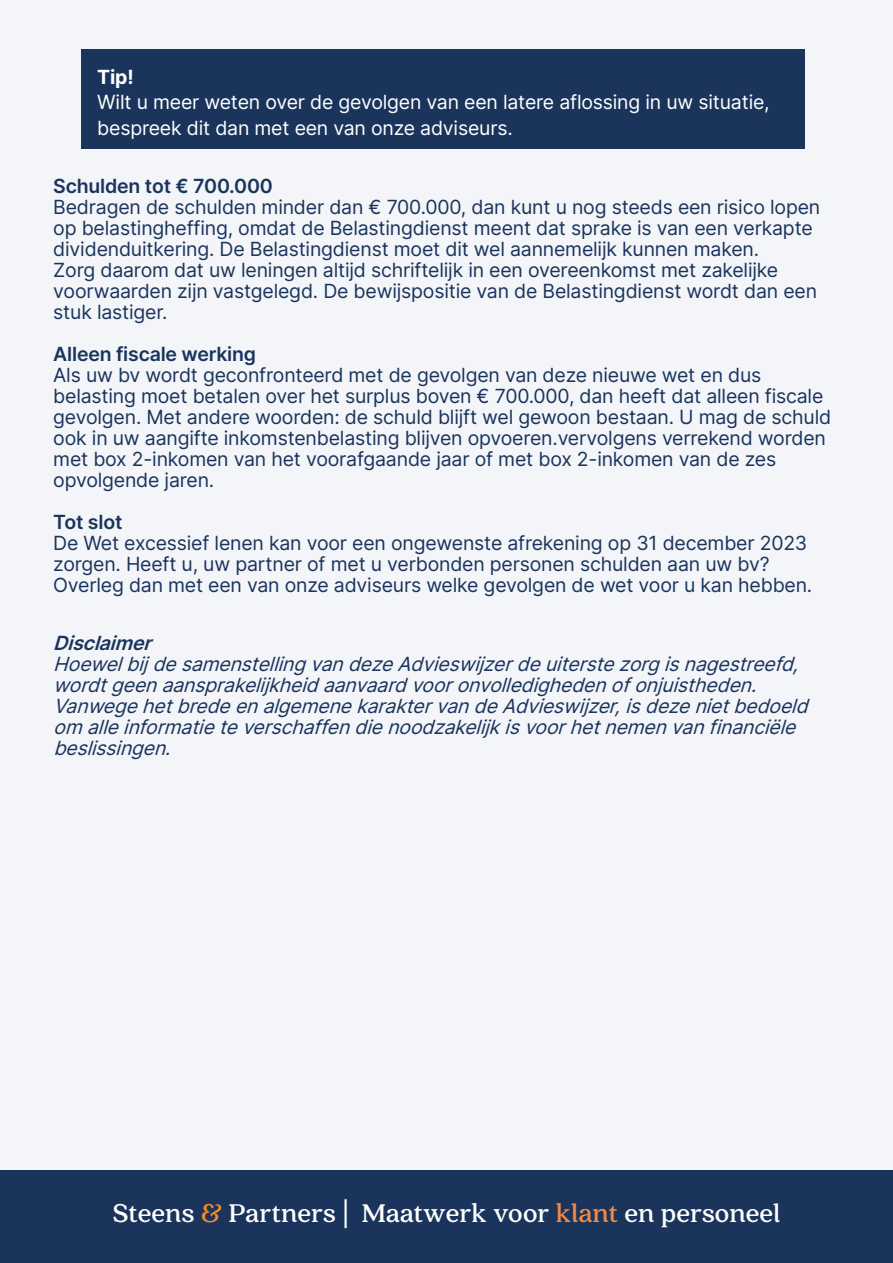
<style>
.page{position:relative;width:893px;height:1263px;background:#f3f5f9}
.page>*{position:absolute;margin:0;border:0;box-sizing:border-box;transform-origin:0 0}
.t1{font:700 28.5px "Quincy CF";color:#fff}
.t2{font:19.5px/21px "Inter";letter-spacing:-.01em;color:#1a345c}
.t3{font:italic 19.5px/21px "Inter";color:#1a345c}
.t4{font:19.5px/25.5px "Inter";letter-spacing:-.01em;color:#fff}
.t5{font:600 19.5px "Inter";letter-spacing:-.01em;color:#1a345c}
.t6{font:italic 600 19.5px "Inter";color:#1a345c}
.t7{font:700 19.5px "Inter";color:#fff}
.s1{color:#f28b2d}
.s2{color:#f08a46}
</style>
<div class="page">
<div style="left:0;top:1170px;width:893px;height:93px;background:#1a345c"></div>
<div style="left:81px;top:50px;width:723px;height:99px;background:#1a345c"></div>
<p class="t7" style="left:97px;top:63px;width:38px">Tip!</p>
<p class="t4" style="left:97px;top:89px;width:674px">Wilt u meer weten over de gevolgen van een latere aflossing in uw situatie, bespreek dit dan met een van onze adviseurs.</p>
<p class="t5" style="left:53px;top:172px;width:221px">Schulden tot € 700.000</p>
<p class="t2" style="left:53px;top:196px;width:768px">Bedragen de schulden minder dan € 700.000, dan kunt u nog steeds een risico lopen op belastingheffing, omdat de Belastingdienst meent dat sprake is van een verkapte dividenduitkering. De Belastingdienst moet dit wel aannemelijk kunnen maken.<br>Zorg daarom dat uw leningen altijd schriftelijk in een overeenkomst met zakelijke voorwaarden zijn vastgelegd. De bewijspositie van de Belastingdienst wordt dan een stuk lastiger.</p>
<p class="t5" style="left:53px;top:340px;width:204px">Alleen fiscale werking</p>
<p class="t2" style="left:53px;top:364px;width:779px">Als uw bv wordt geconfronteerd met de gevolgen van deze nieuwe wet en dus belasting moet betalen over het surplus boven € 700.000, dan heeft dat alleen fiscale gevolgen. Met andere woorden: de schuld blijft wel gewoon bestaan. U mag de schuld ook in uw aangifte inkomstenbelasting blijven opvoeren.vervolgens verrekend worden met box 2-inkomen van het voorafgaande jaar of met box 2-inkomen van de zes opvolgende jaren.</p>
<p class="t5" style="left:53px;top:508px;width:71px">Tot slot</p>
<p class="t2" style="left:53px;top:532px;width:760px">De Wet excessief lenen kan voor een ongewenste afrekening op 31 december 2023 zorgen. Heeft u, uw partner of met u verbonden personen schulden aan uw bv?<br>Overleg dan met een van onze adviseurs welke gevolgen de wet voor u kan hebben.</p>
<p class="t6" style="left:53px;top:629px;width:107px">Disclaimer</p>
<p class="t3" style="left:53px;top:653px;width:763px">HoewelbijdesamenstellingvandezeAdvieswijzerdeuiterstezorgisnagestreefd, wordtgeenaansprakelijkheidaanvaardvooronvolledighedenofonjuistheden.<br>VanwegehetbredeenalgemenekaraktervandeAdvieswijzer,isdezenietbedoeld om alleinformatieteverschaffendienoodzakelijkisvoorhetnemenvanfinanciële beslissingen.</p>
<h1 class="t1" style="left:113px;top:1196px;width:669px">Steens <span class="s1">&amp;</span> Partners | Maatwerk voor <span class="s2">klant</span> en personeel</h1>
</div>
